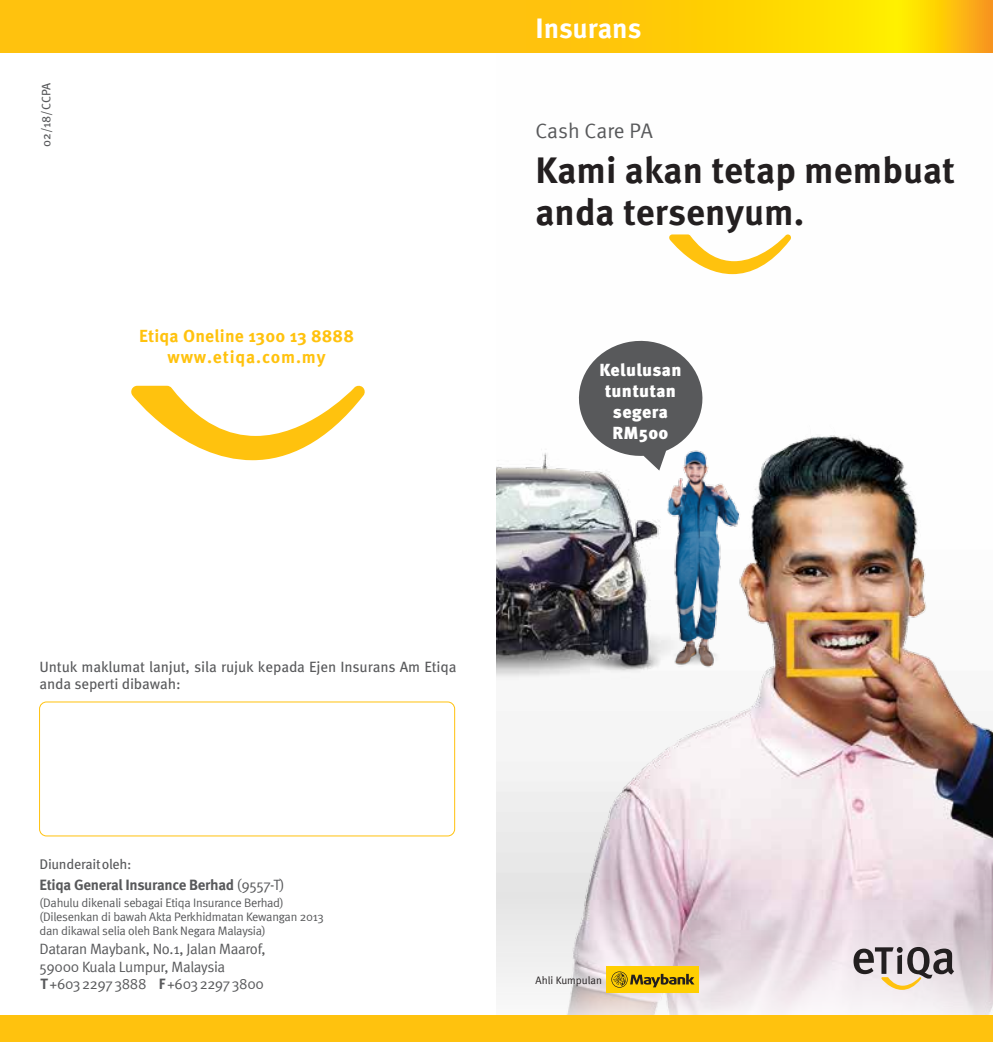
<style>
.page{position:relative;width:993px;height:1042px;background:#fff}
.page>*{position:absolute;margin:0;border:0;box-sizing:border-box;transform-origin:0 0}
.t1{font:700 36.75px/42px "Meta Pro";color:#231f20}
.t2{font:700 28px "Meta Pro";color:#fff}
.t3{font:21px "Meta Normal";color:#58595b}
.t4{font:700 17.5px/21px "Meta Pro";letter-spacing:.01em;color:#ffc20e;text-align:center}
.t5{font:900 17.5px/21px "Meta Pro";letter-spacing:.015em;color:#fff;text-align:center}
.t6{font:14.88px/17.5px "Meta Normal";letter-spacing:-.02em;color:#58595b}
.t7{font:14.88px/17.5px "Meta Pro";letter-spacing:-.01em;color:#58595b}
.t8{font:700 14.88px "Meta Pro";letter-spacing:-.02em;color:#58595b}
.t9{font:14px "Meta Pro";letter-spacing:-.02em;color:#58595b}
.t10{font:12.25px/14px "Meta Normal";letter-spacing:-.02em;color:#58595b}
.t11{font:12.25px "Meta Pro";letter-spacing:-.01em;color:#58595b}
.t12{font:10.85px "Meta Normal";letter-spacing:-.005em;color:#231f20}
.s1{font-family:"Meta Normal";font-weight:400}
.s2{font-family:"Meta Pro";font-weight:700}
</style>
<div class="page">
<img style="left:496px;top:52px;width:496px;height:836px">
<img style="left:549px;top:356px;width:443px;height:532px">
<svg style="left:496px;top:888px;width:496px;height:128px"></svg>
<svg style="left:572px;top:335px;width:135px;height:135px"></svg>
<div style="left:0;top:0;width:992px;height:52px;background:#ffc20e"></div>
<svg style="left:685px;top:0;width:307px;height:52px"></svg>
<div style="left:0;top:1016px;width:992px;height:26px;background:#ffc20e"></div>
<div style="left:606px;top:966px;width:93px;height:26px;background:#ffcf01"></div>
<svg style="left:611px;top:971px;width:83px;height:16px"></svg>
<div style="left:39px;top:701px;width:416px;height:135px;border:1px solid #ffc20e;border-radius:7px"></div>
<svg style="left:131px;top:385px;width:234px;height:75px"></svg>
<svg style="left:853px;top:947px;width:100px;height:43px;background:#b2a9a5"></svg>
<svg style="left:668px;top:234px;width:123px;height:40px"></svg>
<p class="t11" style="left:38px;top:147px;width:66px;rotate:-90deg">02/18/CCPA</p>
<h3 class="t4" style="left:139px;top:326px;width:216px">Etiqa Oneline 1300 13 8888 www.etiqa.com.my</h3>
<h2 class="t2" style="left:535px;top:11px;width:108px">Insurans</h2>
<h3 class="t3" style="left:535px;top:118px;width:119px">Cash Care PA</h3>
<h1 class="t1" style="left:535px;top:150px;width:421px">Kami akan tetap membuat anda tersenyum.</h1>
<h3 class="t5" style="left:599px;top:359px;width:84px">Kelulusan tuntutan segera<br>RM500</h3>
<p class="t7" style="left:40px;top:658px;width:418px">Untuk maklumat lanjut, sila rujuk kepada Ejen Insurans Am Etiqa anda seperti dibawah:</p>
<p class="t9" style="left:40px;top:855px;width:93px">Diunderaitoleh:</p>
<p class="t8" style="left:40px;top:875px;width:246px">Etiqa General Insurance Berhad <span class="s1">(9557-T)</span></p>
<p class="t10" style="left:40px;top:896px;width:286px">(Dahulu dikenali sebagai Etiqa Insurance Berhad) (Dilesenkan di bawah Akta Perkhidmatan Kewangan 2013 dan dikawal selia oleh Bank Negara Malaysia)</p>
<p class="t6" style="left:40px;top:940px;width:228px">Dataran Maybank, No.1, Jalan Maarof,<br>59000 Kuala Lumpur, Malaysia<br><span class="s2">T</span>+60322973888 <span class="s2">F</span>+60322973800</p>
<p class="t12" style="left:535px;top:974px;width:68px">Ahli Kumpulan</p>
</div>
